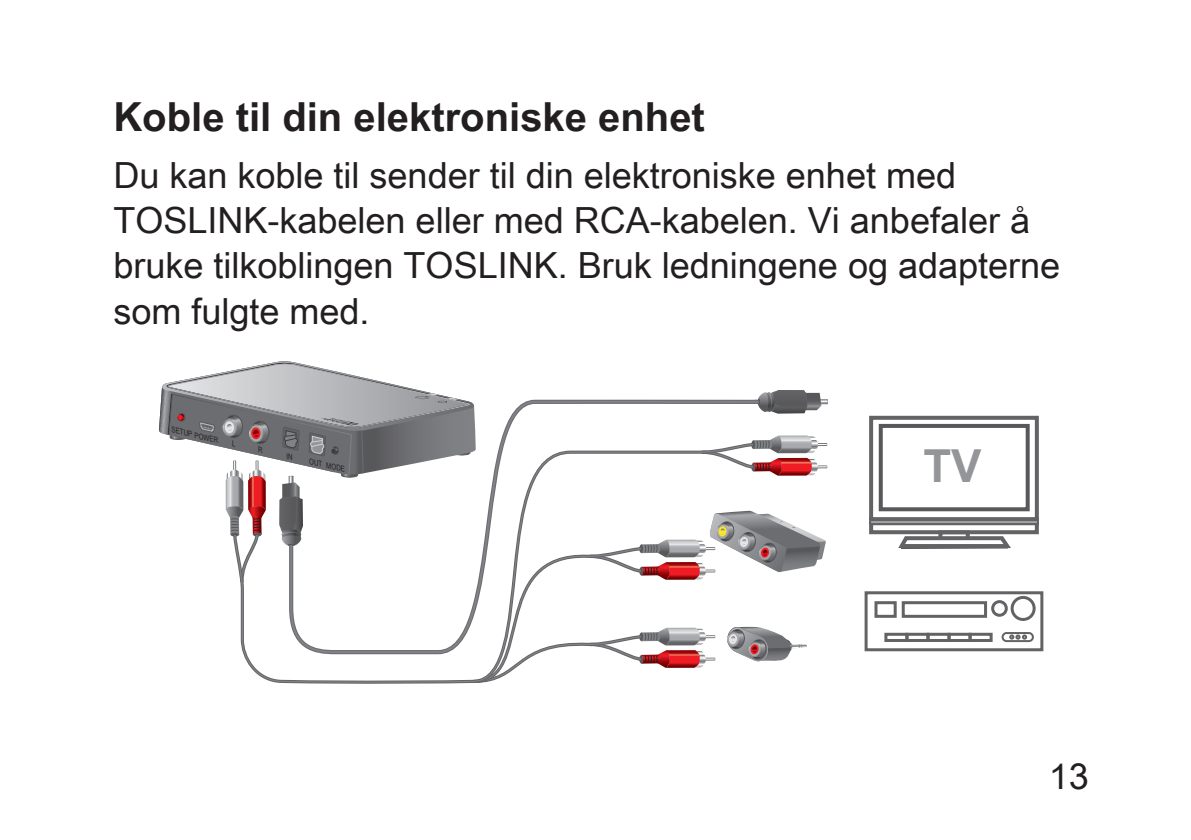
<style>
.page{position:relative;width:1191px;height:840px;background:#fff}
.page>*{position:absolute;margin:0;border:0;box-sizing:border-box;transform-origin:0 0}
.t1{font:700 45.6px "Arial";color:#939598}
.t2{font:700 40px "Arial Unicode MS";color:#231f20}
.t3{font:36px/45.2px "Arial Unicode MS";color:#231f20}
.t4{font:italic 8px "Arial Unicode MS";color:#231f20;scale:.82 1}
</style>
<div class="page">
<div style="left:869px;top:521px;width:169px;height:13px;border:4px solid #636366"></div>
<div style="left:938px;top:530px;width:31px;height:11px;border:4px solid #636366"></div>
<svg style="left:896px;top:534px;width:118px;height:15px"></svg>
<svg style="left:869px;top:415px;width:170px;height:108px"></svg>
<div style="left:880px;top:425px;width:147px;height:84px;background:#fff"></div>
<div style="left:878px;top:423px;width:151px;height:88px;border:4px solid #57585a"></div>
<div style="left:864px;top:591px;width:179px;height:60px;border:3px solid #636366"></div>
<div style="left:901px;top:601px;width:86px;height:16px;border:3px solid #636366"></div>
<div style="left:874px;top:601px;width:22px;height:16px;border:3px solid #636366"></div>
<div style="left:991px;top:599px;width:16px;height:17px;border:3px solid #636366;border-radius:50%"></div>
<div style="left:1010px;top:595px;width:25px;height:25px;border:3px solid #636366;border-radius:50%"></div>
<div style="left:884px;top:632px;width:24px;height:9px;border:3px solid #636366"></div>
<div style="left:905px;top:632px;width:24px;height:9px;border:3px solid #636366"></div>
<div style="left:926px;top:632px;width:24px;height:9px;border:3px solid #636366"></div>
<div style="left:947px;top:632px;width:24px;height:9px;border:3px solid #636366"></div>
<div style="left:968px;top:632px;width:24px;height:9px;border:3px solid #636366"></div>
<div style="left:1001px;top:631px;width:33px;height:10px;border:2px solid #636366;border-radius:4px"></div>
<svg style="left:1009px;top:634px;width:18px;height:5px"></svg>
<svg style="left:159px;top:361px;width:669px;height:322px"></svg>
<p class="t2" style="left:113px;top:87px;width:593px">Koble til din elektroniske enhet</p>
<p class="t3" style="left:113px;top:151px;width:948px">Du kan koble til sender til din elektroniske enhet med TOSLINK-kabelen eller med RCA-kabelen. Vi anbefaler å bruke tilkoblingen TOSLINK. Bruk ledningene og adapterne som fulgte med.</p>
<p class="t4" style="left:173px;top:423px;width:60px;rotate:13deg">SETUP POWER</p>
<p class="t4" style="left:328px;top:459px;width:25px;rotate:13deg">MODE</p>
<p class="t1" style="left:923px;top:434px;width:60px">TV</p>
<p class="t3" style="left:1048px;top:752px;width:42px">13</p>
</div>
